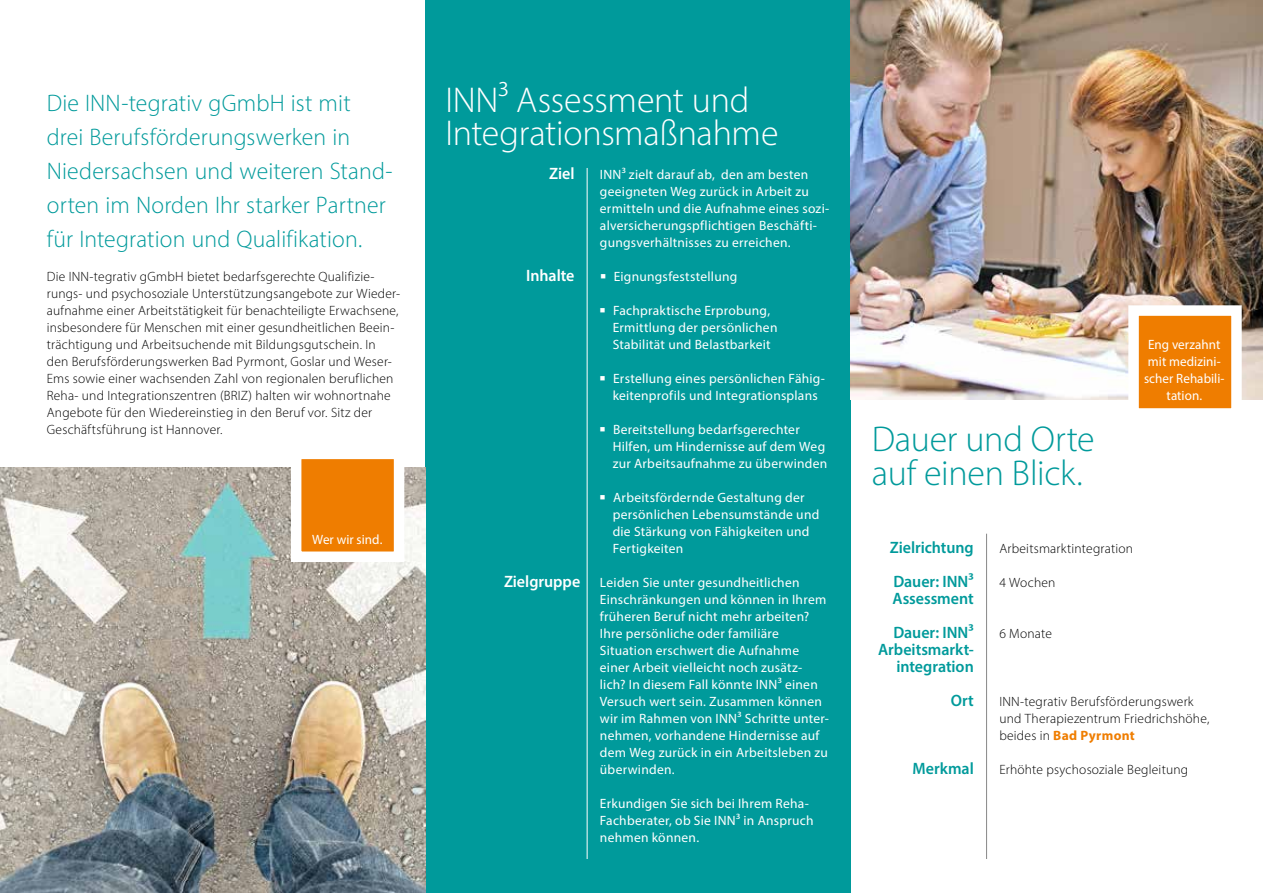
<style>
.page{position:relative;width:1263px;height:893px;background:#fff}
.page>*{position:absolute;margin:0;border:0;box-sizing:border-box;transform-origin:0 0}
.t1{font:300 36px/33px "Myriad Pro";letter-spacing:-.01em;color:#fff}
.t2{font:300 36px/34px "Myriad Pro";letter-spacing:-.01em;color:#009a9b}
.t3{font:300 24px/34px "Myriad Pro";letter-spacing:.005em;color:#009a9b}
.t4{font:600 16.5px/34px "Myriad Pro";color:#009a9b}
.t5{font:600 16.5px "Myriad Pro";letter-spacing:-.005em;color:#fff}
.t6{font:13.5px/17px "Myriad Pro";letter-spacing:.02em;color:#fff}
.t7{font:300 13.5px/17px "Myriad Pro";letter-spacing:.015em;color:#000}
.t8{font:13.5px "Myriad Pro";color:#fff}
.s1{font-weight:700;color:#ef7d00}
</style>
<div class="page">
<div style="left:425px;top:0;width:425px;height:893px;background:#009a9b"></div>
<img style="left:850px;top:0;width:413px;height:400px">
<img style="left:0;top:468px;width:425px;height:425px">
<svg style="left:286px;top:459px;width:124px;height:108px"></svg>
<svg style="left:1123px;top:300px;width:124px;height:109px"></svg>
<hr style="left:587px;top:168px;width:1px;height:691px;background:#fff">
<hr style="left:986px;top:534px;width:1px;height:325px;background:#878787">
<h2 class="t3" style="left:47px;top:85px;width:347px">Die INN-tegrativ gGmbH ist mit drei Berufsförderungswerken in Niedersachsen und weiteren Stand&shy;orten im Norden Ihr starker Partner für Integration und Qualifikation.</h2>
<p class="t7" style="left:47px;top:268px;width:355px">Die INN-tegrativ gGmbH bietet bedarfsgerechte Qualifizie&shy;rungs- und psychosoziale Unterstützungsangebote zur Wieder&shy;aufnahme einer Arbeitstätigkeit für benachteiligte Erwachsene, insbesondere für Menschen mit einer gesundheitlichen Beein&shy;trächtigung und Arbeitsuchende mit Bildungsgutschein. In den Berufsförderungswerken Bad Pyrmont, Goslar und Weser-Ems sowie einer wachsenden Zahl von regionalen beruflichen Reha- und Integrationszentren (BRIZ) halten wir wohnortnahe Angebote für den Wiedereinstieg in den Beruf vor. Sitz der Geschäftsführung ist Hannover.</p>
<p class="t8" style="left:312px;top:531px;width:72px">Wer wir sind.</p>
<h1 class="t1" style="left:445px;top:83px;width:335px">INN3 Assessment und<br>Integrationsmaßnahme</h1>
<p class="t5" style="left:549px;top:163px;width:27px">Ziel</p>
<p class="t5" style="left:526px;top:265px;width:50px">Inhalte</p>
<p class="t5" style="left:504px;top:571px;width:78px">Zielgruppe</p>
<p class="t6" style="left:600px;top:165px;width:231px">INN3 zielt darauf ab, den am besten geeigneten Weg zurück in Arbeit zu ermitteln und die Aufnahme eines sozi&shy;alversicherungspflichtigen Beschäfti&shy;gungsverhältnisses zu erreichen.</p>
<p class="t6" style="left:600px;top:267px;width:138px">■ Eignungsfeststellung</p>
<p class="t6" style="left:613px;top:301px;width:166px;text-indent:-13px">■ Fachpraktische Erprobung,<br>Ermittlung der persönlichen<br>Stabilität und Belastbarkeit</p>
<p class="t6" style="left:600px;top:369px;width:227px;text-align:center">■ Erstellung eines persönlichen Fähig&shy;keitenprofils und Integrationsplans</p>
<p class="t6" style="left:613px;top:421px;width:216px;text-indent:-13px">■ Bereitstellung bedarfsgerechter<br>Hilfen, um Hindernisse auf dem Weg zur Arbeitsaufnahme zu überwinden</p>
<p class="t6" style="left:613px;top:489px;width:208px;text-indent:-13px">■ Arbeitsfördernde Gestaltung der persönlichen Lebensumstände und die Stärkung von Fähigkeiten und<br>Fertigkeiten</p>
<p class="t6" style="left:600px;top:574px;width:231px">Leiden Sie unter gesundheitlichen Einschränkungen und können in Ihrem früheren Beruf nicht mehr arbeiten?<br>Ihre persönliche oder familiäre Situation erschwert die Aufnahme einer Arbeit vielleicht noch zusätz&shy;lich? In diesem Fall könnte INN³ einen Versuch wert sein. Zusammen können wir im Rahmen von INN³ Schritte unter&shy;nehmen, vorhandene Hindernisse auf dem Weg zurück in ein Arbeitsleben zu überwinden.</p>
<p class="t6" style="left:600px;top:795px;width:215px">Erkundigen Sie sich bei Ihrem Reha-<br>Fachberater, ob Sie INN³ in Anspruch nehmen können.</p>
<h1 class="t2" style="left:872px;top:421px;width:224px">Dauer und Orte auf einen Blick.</h1>
<p class="t6" style="left:1144px;top:335px;width:82px;text-align:center">Eng verzahnt mit medizini&shy;scher Rehabili&shy;tation.</p>
<p class="t4" style="left:890px;top:530px;width:86px">Zielrichtung<br>Dauer: INN3</p>
<p class="t4" style="left:892px;top:581px;width:83px">Assessment<br>Dauer: INN3</p>
<p class="t4" style="left:878px;top:640px;width:97px;line-height:17px;text-align:right">Arbeitsmarkt&shy;integration</p>
<p class="t4" style="left:951px;top:683px;width:24px">Ort</p>
<p class="t4" style="left:912px;top:751px;width:63px">Merkmal</p>
<p class="t7" style="left:999px;top:540px;width:135px">Arbeitsmarktintegration</p>
<p class="t7" style="left:999px;top:574px;width:58px">4 Wochen</p>
<p class="t7" style="left:999px;top:625px;width:54px">6 Monate</p>
<p class="t7" style="left:999px;top:693px;width:212px">INN-tegrativ Berufsförderungswerk und Therapiezentrum Friedrichshöhe, beides in <span class="s1">Bad Pyrmont</span></p>
<p class="t7" style="left:999px;top:761px;width:190px">Erhöhte psychosoziale Begleitung</p>
</div>
